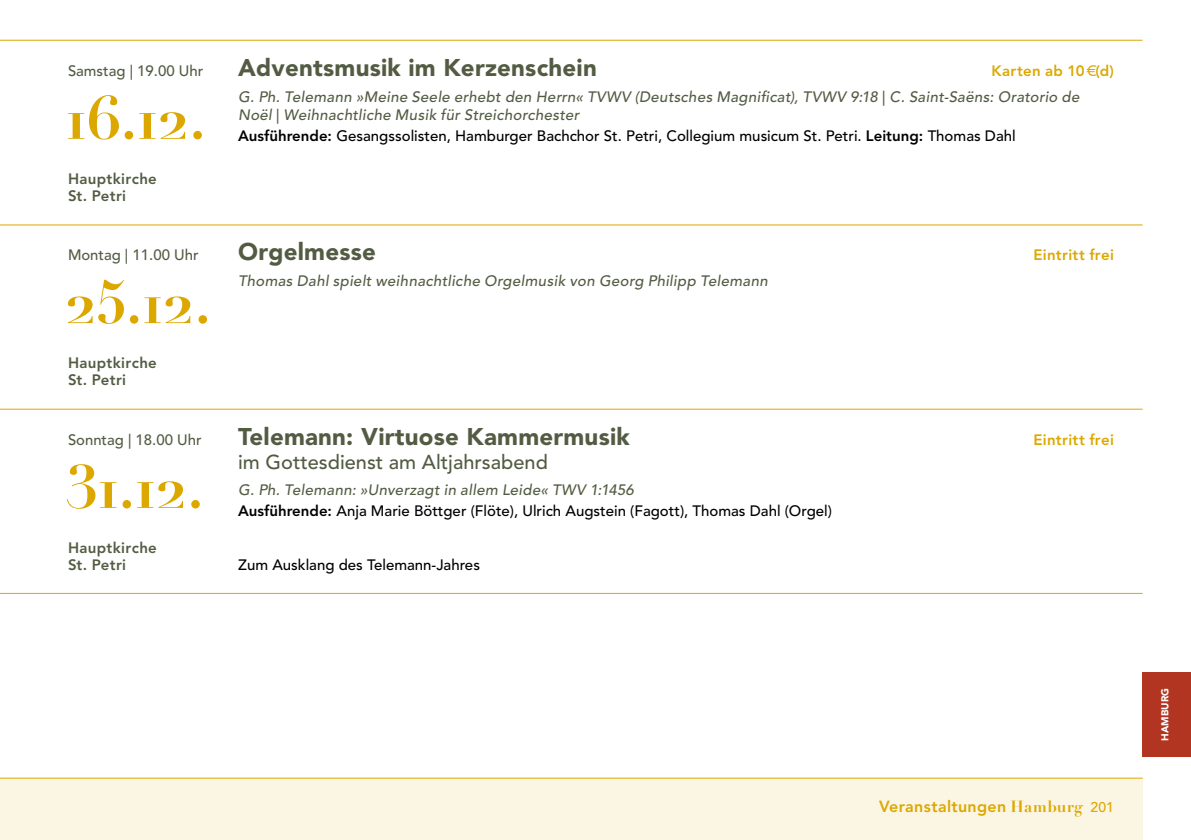
<style>
.page{position:relative;width:1191px;height:840px;background:#fff}
.page>*{position:absolute;margin:0;border:0;box-sizing:border-box;transform-origin:0 0}
.t1{font:60px "Didot LH Bold Os F";letter-spacing:-.015em;color:#dca800}
.t2{font:900 24px "Avenir";letter-spacing:.01em;color:#535c43}
.t3{font:500 20px "Avenir";color:#535c43}
.t4{font:800 16px "Avenir";letter-spacing:.02em;color:#dca800}
.t5{font:500 15px/21px "Avenir";color:#000}
.t6{font:italic 500 15px/18px "Avenir";letter-spacing:.025em;color:#535c43}
.t7{font:800 15px/17px "Avenir";letter-spacing:.02em;color:#535c43}
.t8{font:500 15px "Avenir";color:#535c43}
.t9{font:800 15px "Avenir";letter-spacing:.02em;color:#dca800}
.t10{font:900 10px "Avenir";color:#fff}
.s1{font-style:normal}
.s2{font-weight:800}
.s3{font-style:italic;color:#535c43}
.s4{font-family:"Didot LH Bold Os F";font-weight:400}
.s5{font-weight:500;font-size:14px}
</style>
<div class="page">
<div style="left:0;top:777px;width:1142px;height:62px;background:#fbf5e3"></div>
<hr style="left:0;top:40px;width:1142px;height:1px;background:#dca800">
<hr style="left:0;top:408px;width:1142px;height:1px;background:#dca800">
<hr style="left:0;top:224px;width:1142px;height:1px;background:#dca800">
<hr style="left:0;top:592px;width:1142px;height:1px;background:#dca800">
<hr style="left:0;top:777px;width:1142px;height:1px;background:#dca800">
<div style="left:1142px;top:671px;width:49px;height:85px;background:#b13520"></div>
<p class="t8" style="left:68px;top:62px;width:137px">Samstag | 19.00 Uhr</p>
<h1 class="t1" style="left:65px;top:81px;width:142px">16.12.</h1>
<p class="t7" style="left:68px;top:170px;width:90px">Hauptkirche<br>St. Petri</p>
<p class="t8" style="left:68px;top:246px;width:132px">Montag | 11.00 Uhr</p>
<h1 class="t1" style="left:65px;top:265px;width:147px">25.12.</h1>
<p class="t7" style="left:68px;top:354px;width:90px">Hauptkirche<br>St. Petri</p>
<p class="t8" style="left:68px;top:431px;width:135px">Sonntag | 18.00 Uhr</p>
<h1 class="t1" style="left:65px;top:449px;width:140px">31.12.</h1>
<p class="t7" style="left:68px;top:538px;width:90px">Hauptkirche<br>St. Petri</p>
<h2 class="t2" style="left:238px;top:53px;width:360px">Adventsmusik im Kerzenschein</h2>
<p class="t9" style="left:991px;top:62px;width:124px">Karten ab 10€ (d)</p>
<p class="t6" style="left:238px;top:88px;width:843px">G. Ph. Telemann »Meine Seele erhebt den Herrn« TVWV (Deutsches Magnificat), TVWV 9:18 <span class="s1">|</span> C. Saint-Saëns: Oratorio de<br>Noël <span class="s1">|</span> Weihnachtliche Musik für Streichorchester</p>
<p class="t5" style="left:238px;top:125px;width:779px"><span class="s2">Ausführende:</span> Gesangssolisten, Hamburger Bachchor St. Petri, Collegium musicum St. Petri. <span class="s2">Leitung:</span> Thomas Dahl</p>
<h2 class="t2" style="left:238px;top:237px;width:139px">Orgelmesse</h2>
<p class="t6" style="left:238px;top:272px;width:531px">Thomas Dahl spielt weihnachtliche Orgelmusik von Georg Philipp Telemann</p>
<h2 class="t2" style="left:238px;top:422px;width:393px">Telemann: Virtuose Kammermusik</h2>
<h3 class="t3" style="left:238px;top:450px;width:311px">im Gottesdienst am Altjahrsabend</h3>
<p class="t5" style="left:238px;top:479px;width:595px"><span class="s3">G. Ph. Telemann: »Unverzagt in allem Leide« TWV 1:1456<br></span><span class="s2">Ausführende:</span> Anja Marie Böttger (Flöte), Ulrich Augstein (Fagott), Thomas Dahl (Orgel)</p>
<p class="t5" style="left:238px;top:554px;width:243px">Zum Ausklang des Telemann-Jahres</p>
<p class="t9" style="left:1033px;top:246px;width:82px">Eintritt frei</p>
<p class="t9" style="left:1033px;top:431px;width:82px">Eintritt frei</p>
<p class="t4" style="left:879px;top:796px;width:236px">Veranstaltungen <span class="s4">Hamburg</span> <span class="s5">201</span></p>
<p class="t10" style="left:1159px;top:740px;width:54px;rotate:-90deg">HAMBURG</p>
</div>
